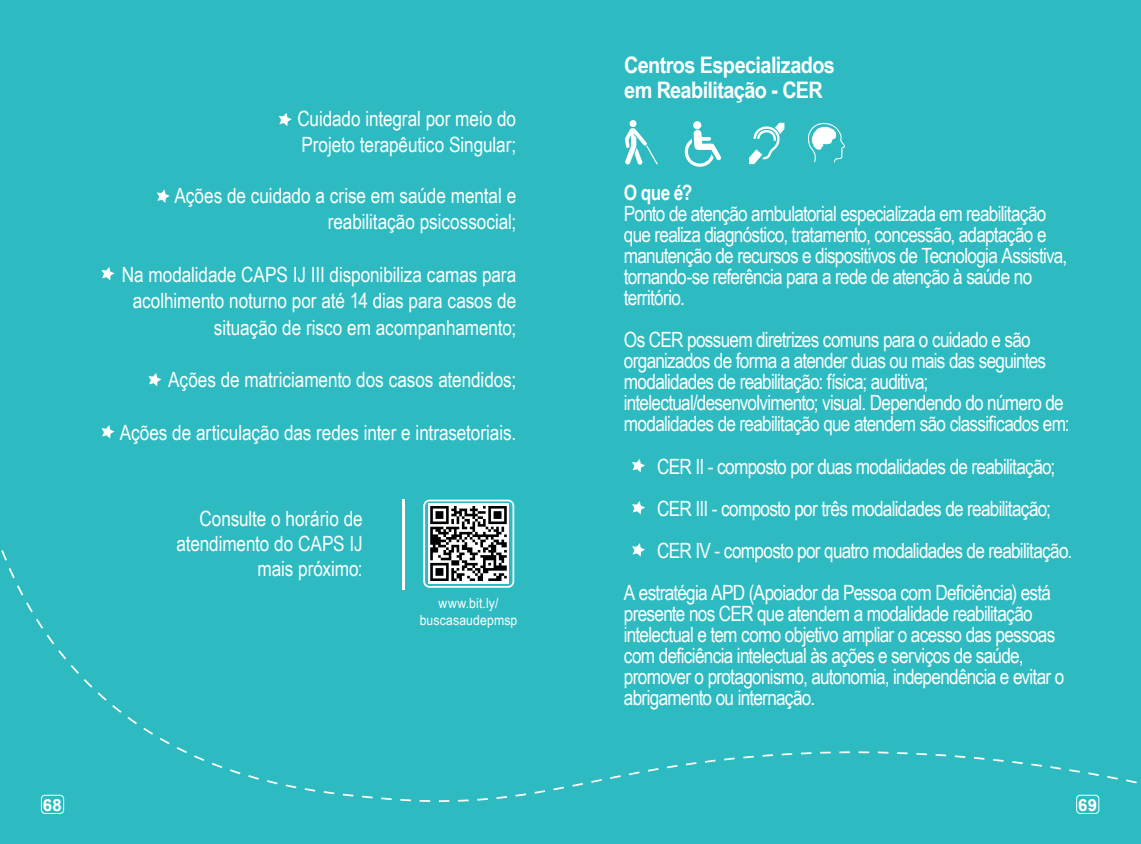
<style>
.page{position:relative;width:1141px;height:844px;background:#fff}
.page>*{position:absolute;margin:0;border:0;box-sizing:border-box;transform-origin:0 0}
.t1{font:700 22.75px/24.5px "Arial Narrow";letter-spacing:-.025em;color:#fff;scale:1.07 1}
.t2{font:21px/21px "Arial Narrow";letter-spacing:-.035em;color:#fff}
.t3{font:21px/25.2px "Arial Narrow";letter-spacing:-.005em;color:#fff;text-align:right}
.t4{font:700 21px "Arial Narrow";color:#fff}
.t5{font:700 16.8px "Arial";color:#fff}
.t6{font:14px/16.8px "Arial Narrow";letter-spacing:.01em;color:#fff;text-align:center;scale:1.07 1}
</style>
<div class="page">
<div style="left:0;top:0;width:1141px;height:843px;background:#2dbbc1"></div>
<svg style="left:684px;top:130px;width:37px;height:37px"></svg>
<div style="left:693px;top:121px;width:8px;height:8px;background:#fff;border-radius:50%"></div>
<svg style="left:749px;top:123px;width:35px;height:41px"></svg>
<svg style="left:807px;top:123px;width:38px;height:39px"></svg>
<div style="left:629px;top:120px;width:7px;height:7px;background:#fff;border-radius:50%"></div>
<svg style="left:625px;top:128px;width:33px;height:37px"></svg>
<div style="left:1076px;top:794px;width:23px;height:19px;border:1px solid #fff;border-radius:4px"></div>
<div style="left:41px;top:794px;width:23px;height:19px;border:1px solid #fff;border-radius:4px"></div>
<svg style="left:279px;top:113px;width:13px;height:13px"></svg>
<svg style="left:157px;top:189px;width:13px;height:14px"></svg>
<svg style="left:102px;top:267px;width:13px;height:13px"></svg>
<svg style="left:148px;top:373px;width:14px;height:13px"></svg>
<svg style="left:102px;top:425px;width:13px;height:13px"></svg>
<svg style="left:1px;top:459px;width:1136px;height:351px"></svg>
<div style="left:423px;top:499px;width:91px;height:88px;border:2px solid #fff;border-radius:5px"></div>
<hr style="left:402px;top:499px;width:3px;height:90px;background:#fff">
<img style="left:429px;top:503px;width:79px;height:80px">
<p class="t3" style="left:297px;top:106px;width:220px;text-align:left">Cuidado integral por meio do<br>Projeto terapêutico Singular;</p>
<p class="t3" style="left:175px;top:182px;width:343px;line-height:26.2px">Ações de cuidado a crise em saúde mental e reabilitação psicossocial;</p>
<p class="t3" style="left:122px;top:260px;width:396px;line-height:26.2px">Na modalidade CAPS IJ III disponibiliza camas para acolhimento noturno por até 14 dias para casos de situação de risco em acompanhamento;</p>
<p class="t3" style="left:168px;top:366px;width:350px">Ações de matriciamento dos casos atendidos;</p>
<p class="t3" style="left:120px;top:419px;width:398px">Ações de articulação das redes inter e intrasetoriais.</p>
<p class="t3" style="left:176px;top:504px;width:188px">Consulte o horário de atendimento do CAPS IJ mais próximo:</p>
<p class="t6" style="left:420px;top:594px;width:93px">www.bit.ly/ buscasaudepmsp</p>
<p class="t1" style="left:624px;top:52px;width:199px">Centros Especializados em Reabilitação - CER</p>
<p class="t4" style="left:624px;top:177px;width:70px">O que é?</p>
<p class="t2" style="left:624px;top:202px;width:445px">Ponto de atenção ambulatorial especializada em reabilitação que realiza diagnóstico, tratamento, concessão, adaptação e manutenção de recursos e dispositivos de Tecnologia Assistiva, tornando-se referência para a rede de atenção à saúde no território.</p>
<p class="t2" style="left:624px;top:328px;width:447px">Os CER possuem diretrizes comuns para o cuidado e são organizados de forma a atender duas ou mais das seguintes modalidades de reabilitação: física; auditiva; intelectual/desenvolvimento; visual. Dependendo do número de modalidades de reabilitação que atendem são classificados em:</p>
<p class="t2" style="left:657px;top:454px;width:400px">CER II - composto por duas modalidades de reabilitação;</p>
<p class="t2" style="left:657px;top:496px;width:395px">CER III - composto por três modalidades de reabilitação;</p>
<p class="t2" style="left:657px;top:538px;width:417px">CER IV - composto por quatro modalidades de reabilitação.</p>
<p class="t2" style="left:624px;top:580px;width:429px">A estratégia APD (Apoiador da Pessoa com Deficiência) está</p>
<p class="t2" style="left:624px;top:601px;width:442px">presente nos CER que atendem a modalidade reabilitação intelectual e tem como objetivo ampliar o acesso das pessoas com deficiência intelectual às ações e serviços de saúde, promover o protagonismo, autonomia, independência e evitar o abrigamento ou internação.</p>
<p class="t5" style="left:43px;top:792px;width:20px">68</p>
<p class="t5" style="left:1078px;top:792px;width:20px">69</p>
</div>
